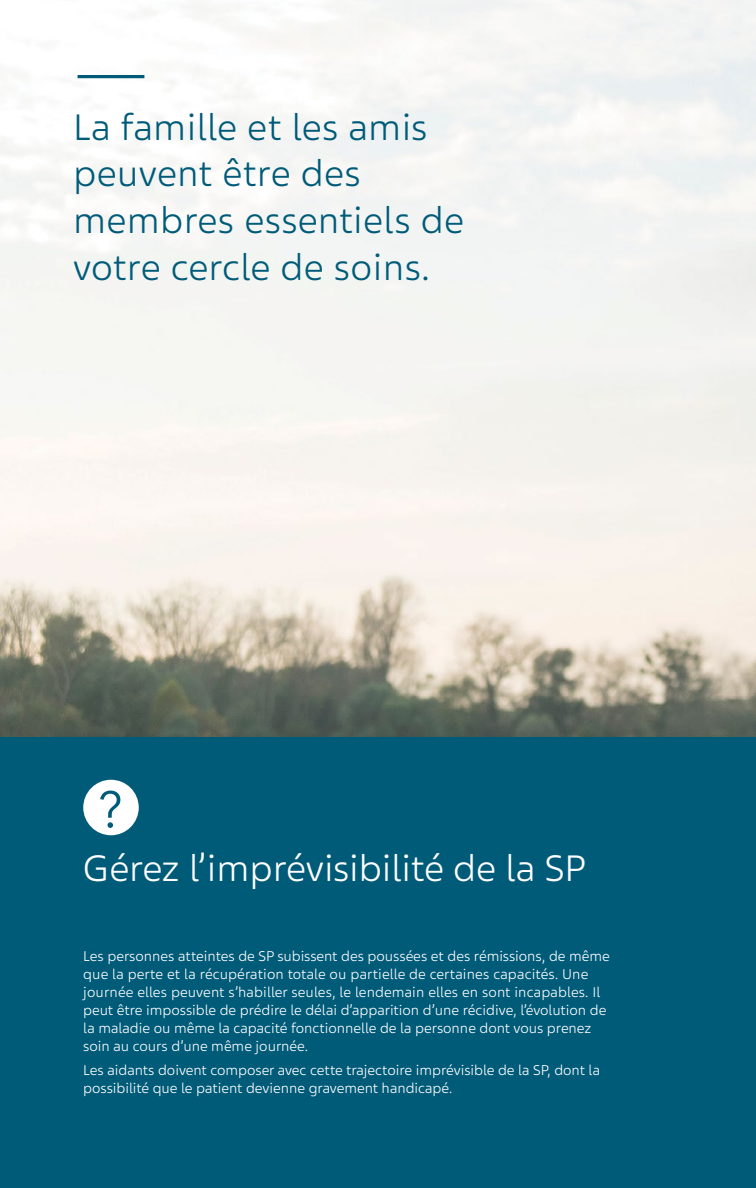
<style>
.page{position:relative;width:756px;height:1188px;background:#fff}
.page>*{position:absolute;margin:0;border:0;box-sizing:border-box;transform-origin:0 0}
.t1{font:300 39px/46.8px "Teva Sans";letter-spacing:.01em;color:#005b79}
.t2{font:300 39px "Teva Sans";color:#fff}
.t3{font:300 15px/18px "Teva Sans";color:#fff}
</style>
<div class="page">
<div style="left:0;top:736px;width:756px;height:452px;background:#005b79"></div>
<img style="left:0;top:0;width:756px;height:736px">
<svg style="left:78px;top:75px;width:66px;height:3px"></svg>
<div style="left:83px;top:780px;width:56px;height:55px;background:#fff;border-radius:50%"></div>
<svg style="left:100px;top:791px;width:20px;height:37px"></svg>
<p class="t1" style="left:73px;top:104px;width:392px">La famille et les amis peuvent être des membres essentiels de votre cercle de soins.</p>
<p class="t2" style="left:83px;top:845px;width:504px">Gérez l’imprévisibilité de la SP</p>
<p class="t3" style="left:83px;top:947px;width:528px">Les personnes atteintes de SP subissent des poussées et des rémissions, de même que la perte et la récupération totale ou partielle de certaines capacités. Une journée elles peuvent s’habiller seules, le lendemain elles en sont incapables. Il peut être impossible de prédire le délai d’apparition d’une récidive, l’évolution de la maladie ou même la capacité fonctionnelle de la personne dont vous prenez soin au cours d’une même journée.</p>
<p class="t3" style="left:83px;top:1062px;width:518px">Les aidants doivent composer avec cette trajectoire imprévisible de la SP, dont la possibilité que le patient devienne gravement handicapé.</p>
</div>
